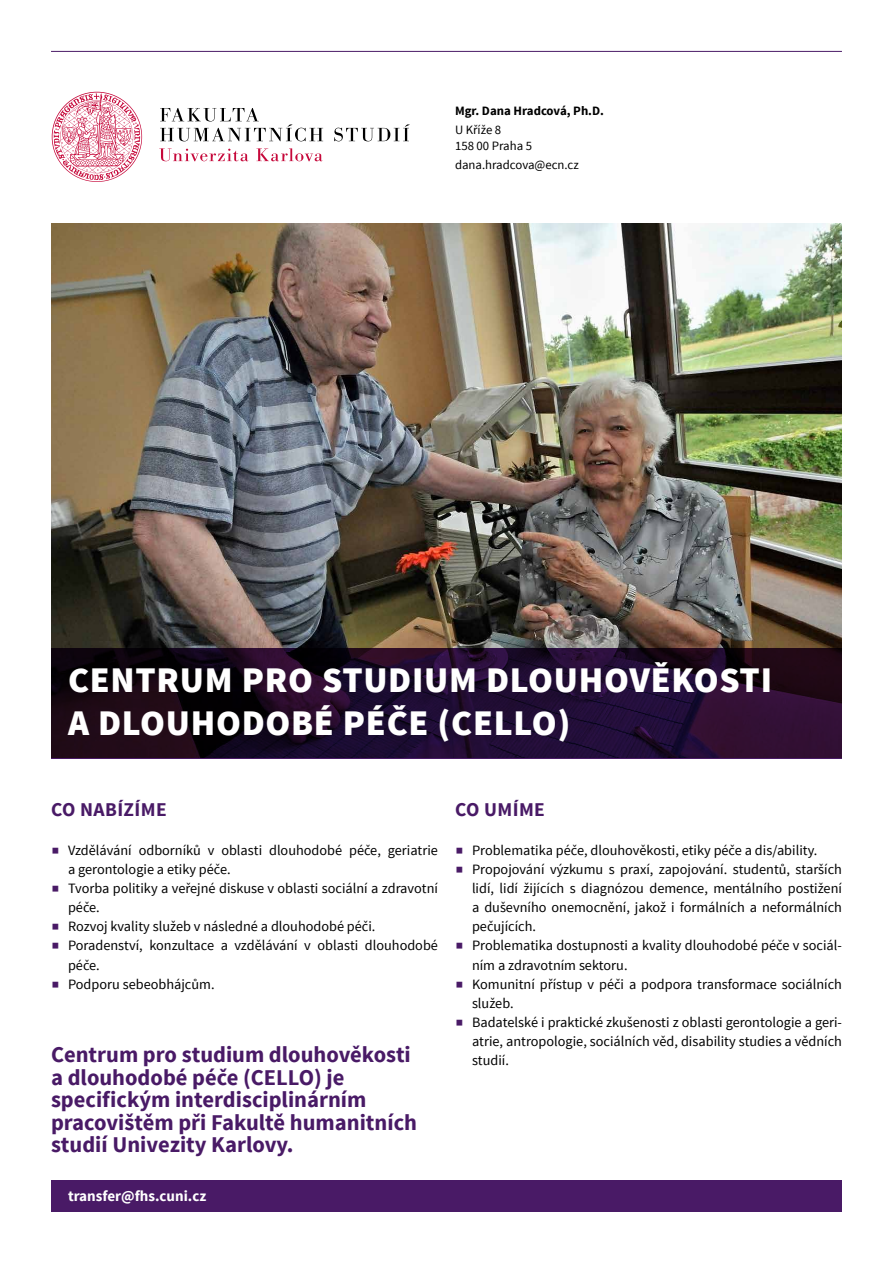
<style>
.page{position:relative;width:893px;height:1263px;background:#fff}
.page>*{position:absolute;margin:0;border:0;box-sizing:border-box;transform-origin:0 0}
.t1{font:900 36px/43.2px "Source Sans Pro";letter-spacing:.02em;color:#fff}
.t2{font:700 22.5px/22.5px "Source Sans Pro";color:#491a66}
.t3{font:700 19.5px "Source Sans Pro";letter-spacing:.02em;color:#491a66}
.t4{font:700 15px "Source Sans Pro";color:#fff}
.t5{font:14.25px/19.2px "Source Sans Pro";color:#000}
.t6{font:12.75px/15.3px "Source Sans Pro";color:#000}
.t7{font:700 12.75px "Source Sans Pro";color:#000}
.s1{font-size:28.5px;color:#491a66}
</style>
<div class="page">
<hr style="left:51px;top:51px;width:791px;height:1px;background:#491a66">
<img style="left:51px;top:223px;width:791px;height:425px">
<div style="left:51px;top:1180px;width:791px;height:32px;background:#491a66"></div>
<svg style="left:51px;top:648px;width:791px;height:111px;background:#1e0a26"></svg>
<svg style="left:160px;top:108px;width:163px;height:33px"></svg>
<svg style="left:334px;top:124px;width:76px;height:17px"></svg>
<svg style="left:159px;top:148px;width:163px;height:13px"></svg>
<svg style="left:52px;top:92px;width:90px;height:90px"></svg>
<p class="t7" style="left:455px;top:102px;width:151px">Mgr. Dana Hradcová, Ph.D.</p>
<p class="t6" style="left:455px;top:123px;width:79px">U Kříže 8<br>158 00 Praha 5</p>
<p class="t6" style="left:455px;top:157px;width:125px">dana.hradcova@ecn.cz</p>
<h1 class="t1" style="left:68px;top:660px;width:705px">CENTRUM PRO STUDIUM DLOUHOVĚKOSTI<br>A DLOUHODOBÉ PÉČE (CELLO)</h1>
<h3 class="t3" style="left:51px;top:797px;width:117px">CO NABÍZÍME</h3>
<p class="t5" style="left:68px;top:841px;width:371px;text-indent:-17px"><span class="s1">■</span> Vzdělávání odborníků v oblasti dlouhodobé péče, geriatrie a gerontologie a etiky péče.</p>
<p class="t5" style="left:68px;top:879px;width:371px;text-indent:-17px"><span class="s1">■</span> Tvorba politiky a veřejné diskuse v oblasti sociální a zdravotní péče.</p>
<p class="t5" style="left:51px;top:917px;width:326px"><span class="s1">■</span> Rozvoj kvality služeb v následné a dlouhodobé péči.</p>
<p class="t5" style="left:68px;top:936px;width:371px;text-indent:-17px"><span class="s1">■</span> Poradenství, konzultace a vzdělávání v oblasti dlouhodobé péče.</p>
<p class="t5" style="left:51px;top:975px;width:165px"><span class="s1">■</span> Podporu sebeobhájcům.</p>
<h2 class="t2" style="left:51px;top:1044px;width:367px">Centrum pro studium dlouhověkosti a dlouhodobé péče (CELLO) je specifickým interdisciplinárním pracovištěm při Fakultě humanitních studií Univezity Karlovy.</h2>
<p class="t4" style="left:68px;top:1186px;width:140px">transfer@fhs.cuni.cz</p>
<h3 class="t3" style="left:455px;top:797px;width:91px">CO UMÍME</h3>
<p class="t5" style="left:455px;top:841px;width:364px"><span class="s1">■</span> Problematika péče, dlouhověkosti, etiky péče a dis/ability.</p>
<p class="t5" style="left:472px;top:860px;width:371px;text-align:justify;text-indent:-17px"><span class="s1">■</span> Propojování výzkumu s praxí, zapojování. studentů, starších lidí, lidí žijících s diagnózou demence, mentálního postižení a duševního onemocnění, jakož i formálních a neformálních pečujících.</p>
<p class="t5" style="left:472px;top:936px;width:371px;text-indent:-17px"><span class="s1">■</span> Problematika dostupnosti a kvality dlouhodobé péče v sociál&shy;ním a zdravotním sektoru.</p>
<p class="t5" style="left:472px;top:975px;width:371px;text-indent:-17px"><span class="s1">■</span> Komunitní přístup v péči a podpora transformace sociálních služeb.</p>
<p class="t5" style="left:472px;top:1013px;width:371px;text-align:justify;text-indent:-17px"><span class="s1">■</span> Badatelské i praktické zkušenosti z oblasti gerontologie a geri&shy;atrie, antropologie, sociálních věd, disability studies a vědních studií.</p>
</div>
